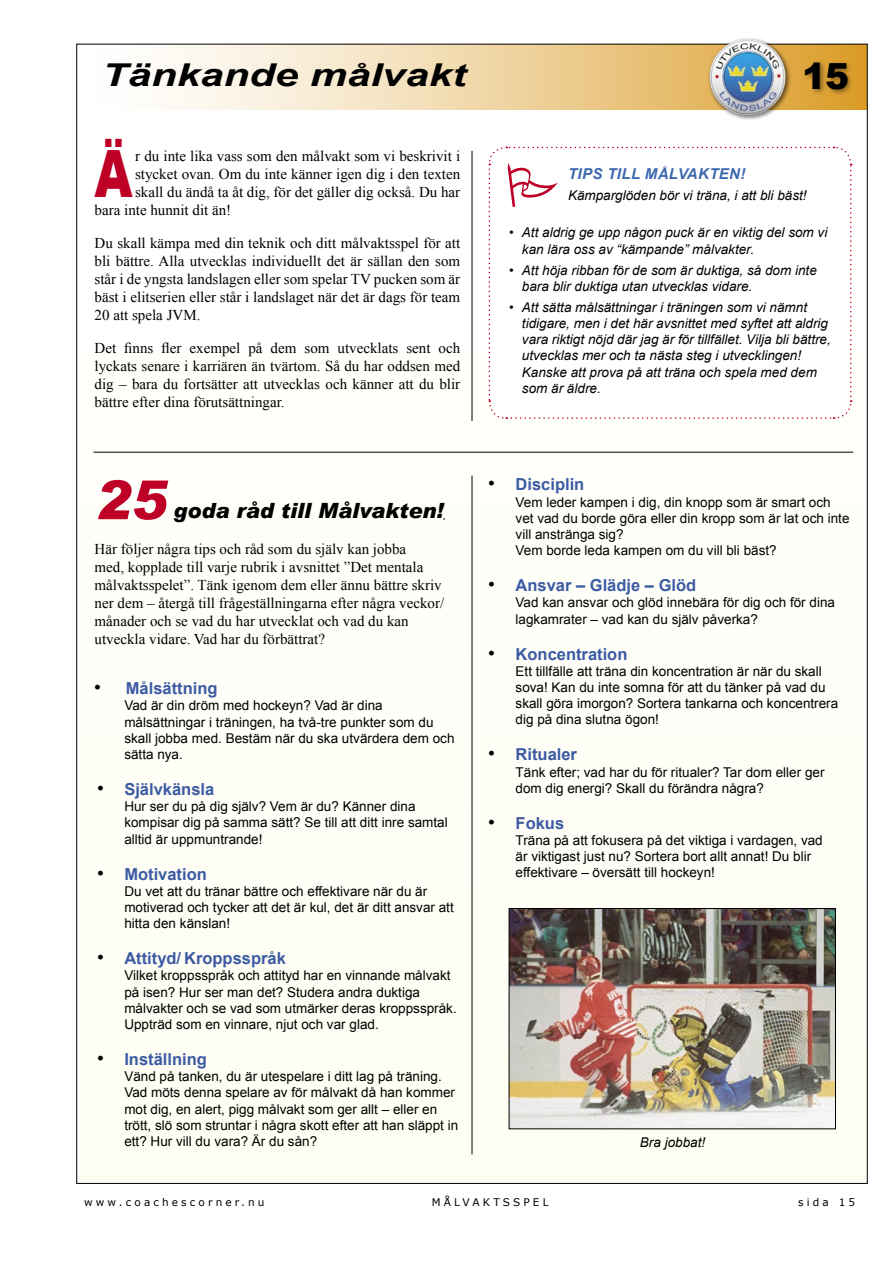
<style>
.page{position:relative;width:893px;height:1263px;background:#fff}
.page>*{position:absolute;margin:0;border:0;box-sizing:border-box;transform-origin:0 0}
.t1{font:900 65.25px "Arial";color:#be0027;scale:.75 1}
.t2{font:italic 900 54px "Arial";color:#be0027}
.t3{font:900 36px "Arial";color:#000}
.t4{font:italic 700 31.5px "Arial";color:#000;scale:1.33 1}
.t5{font:italic 900 21px "Arial";color:#000}
.t6{font:700 16.5px "Arial";color:#3c5ba3}
.t7{font:15px/18px "Times New Roman";color:#000;text-align:justify}
.t8{font:italic 700 15px "Arial";letter-spacing:.025em;color:#3c68ae}
.t9{font:13.5px/16.2px "Arial";color:#000}
.t10{font:italic 13.5px/16.2px "Arial";color:#000}
.t11{font:10.5px "Verdana";letter-spacing:.3em;color:#000}
.s1{font-style:normal}
</style>
<div class="page">
<div style="left:79px;top:169px;width:787px;height:1012px;background:#fffef8"></div>
<svg style="left:168px;top:46px;width:697px;height:63px;background:#f0d7a9"></svg>
<div style="left:802px;top:59px;width:53px;height:39px;background:#000;opacity:.4"></div>
<hr style="left:472px;top:151px;width:1px;height:270px;background:#000">
<hr style="left:94px;top:452px;width:759px;height:1px;background:#000">
<hr style="left:472px;top:476px;width:1px;height:678px;background:#000">
<img style="left:511px;top:910px;width:323px;height:217px">
<div style="left:509px;top:908px;width:327px;height:221px;border:1px solid #000"></div>
<div style="left:707px;top:37px;width:85px;height:85px;background:#000;opacity:.5"></div>
<img style="left:745px;top:39px;width:41px;height:58px">
<svg style="left:488px;top:146px;width:364px;height:273px"></svg>
<p class="t4" style="left:102px;top:54px;width:275px">Tänkande målvakt</p>
<p class="t3" style="left:802px;top:50px;width:49px">15</p>
<p class="t1" style="left:95px;top:126px;width:52px">Ä</p>
<p class="t7" style="left:135px;top:147px;width:327px">r du inte lika vass som den målvakt som vi beskrivit i</p>
<p class="t7" style="left:135px;top:165px;width:327px">stycket ovan. Om du inte känner igen dig i den texten</p>
<p class="t7" style="left:135px;top:183px;width:327px">skall du ändå ta åt dig, för det gäller dig också. Du har</p>
<p class="t7" style="left:95px;top:201px;width:138px">bara inte hunnit dit än!</p>
<p class="t7" style="left:95px;top:234px;width:367px">Du skall kämpa med din teknik och ditt målvaktsspel för att bli bättre. Alla utvecklas individuellt det är sällan den som står i de yngsta landslagen eller som spelar TV pucken som är bäst i elitserien eller står i landslaget när det är dags för team 20 att spela JVM.</p>
<p class="t7" style="left:95px;top:339px;width:367px">Det finns fler exempel på dem som utvecklats sent och lyckats senare i karriären än tvärtom. Så du har oddsen med dig – bara du fortsätter att utvecklas och känner att du blir bättre efter dina förutsättningar.</p>
<p class="t2" style="left:95px;top:467px;width:74px">25</p>
<p class="t5" style="left:174px;top:497px;width:271px">goda råd till Målvakten!</p>
<p class="t7" style="left:95px;top:539px;width:351px;text-align:left">Här följer några tips och råd som du själv kan jobba<br>med, kopplade till varje rubrik i avsnittet ”Det mentala målvaktsspelet”. Tänk igenom dem eller ännu bättre skriv ner dem – återgå till frågeställningarna efter några veckor/ månader och se vad du har utvecklat och vad du kan utveckla vidare. Vad har du förbättrat?</p>
<p class="t6" style="left:95px;top:677px;width:124px"><sup>•</sup> Målsättning</p>
<p class="t9" style="left:124px;top:698px;width:332px">Vad är din dröm med hockeyn? Vad är dina målsättningar i träningen, ha två-tre punkter som du skall jobba med. Bestäm när du ska utvärdera dem och sätta nya.</p>
<p class="t6" style="left:97px;top:778px;width:118px"><sup>•</sup> Självkänsla</p>
<p class="t9" style="left:124px;top:798px;width:325px">Hur ser du på dig själv? Vem är du? Känner dina kompisar dig på samma sätt? Se till att ditt inre samtal alltid är uppmuntrande!</p>
<p class="t6" style="left:97px;top:863px;width:111px"><sup>•</sup> Motivation</p>
<p class="t9" style="left:124px;top:883px;width:331px">Du vet att du tränar bättre och effektivare när du är motiverad och tycker att det är kul, det är ditt ansvar att hitta den känslan!</p>
<p class="t6" style="left:97px;top:947px;width:190px"><sup>•</sup> Attityd/ Kroppsspråk</p>
<p class="t9" style="left:124px;top:968px;width:334px">Vilket kroppsspråk och attityd har en vinnande målvakt på isen? Hur ser man det? Studera andra duktiga målvakter och se vad som utmärker deras kroppsspråk.<br>Uppträd som en vinnare, njut och var glad.</p>
<p class="t6" style="left:97px;top:1048px;width:111px"><sup>•</sup> Inställning</p>
<p class="t9" style="left:124px;top:1068px;width:335px">Vänd på tanken, du är utespelare i ditt lag på träning.<br>Vad möts denna spelare av för målvakt då han kommer mot dig, en alert, pigg målvakt som ger allt – eller en trött, slö som struntar i några skott efter att han släppt in ett? Hur vill du vara? Är du sån?</p>
<p class="t8" style="left:568px;top:164px;width:179px">TIPS TILL MÅLVAKTEN!</p>
<p class="t10" style="left:568px;top:188px;width:240px">Kämparglöden bör vi träna, i att bli bäst!</p>
<p class="t10" style="left:522px;top:225px;width:307px;text-indent:-13px"><span class="s1">•</span> Att aldrig ge upp någon puck är en viktig del som vi kan lära oss av “kämpande” målvakter.</p>
<p class="t10" style="left:522px;top:262px;width:296px;text-indent:-13px"><span class="s1">•</span> Att höja ribban för de som är duktiga, så dom inte bara blir duktiga utan utvecklas vidare.</p>
<p class="t10" style="left:522px;top:299px;width:310px;text-indent:-13px"><span class="s1">•</span> Att sätta målsättningar i träningen som vi nämnt tidigare, men i det här avsnittet med syftet att aldrig vara riktigt nöjd där jag är för tillfället. Vilja bli bättre, utvecklas mer och ta nästa steg i utvecklingen!<br>Kanske att prova på att träna och spela med dem som är äldre.</p>
<p class="t6" style="left:489px;top:474px;width:97px"><sup>•</sup> Disciplin</p>
<p class="t9" style="left:516px;top:494px;width:335px">Vem leder kampen i dig, din knopp som är smart och vet vad du borde göra eller din kropp som är lat och inte vill anstränga sig?</p>
<p class="t9" style="left:516px;top:542px;width:263px">Vem borde leda kampen om du vill bli bäst?</p>
<p class="t6" style="left:489px;top:574px;width:209px"><sup>•</sup> Ansvar – Glädje – Glöd</p>
<p class="t9" style="left:516px;top:595px;width:321px">Vad kan ansvar och glöd innebära för dig och för dina lagkamrater – vad kan du själv påverka?</p>
<p class="t6" style="left:489px;top:643px;width:140px"><sup>•</sup> Koncentration</p>
<p class="t9" style="left:516px;top:663px;width:324px">Ett tillfälle att träna din koncentration är när du skall sova! Kan du inte somna för att du tänker på vad du skall göra imorgon? Sortera tankarna och koncentrera dig på dina slutna ögon!</p>
<p class="t6" style="left:489px;top:744px;width:90px"><sup>•</sup> Ritualer</p>
<p class="t9" style="left:516px;top:764px;width:310px">Tänk efter; vad har du för ritualer? Tar dom eller ger dom dig energi? Skall du förändra några?</p>
<p class="t6" style="left:489px;top:812px;width:77px"><sup>•</sup> Fokus</p>
<p class="t9" style="left:516px;top:832px;width:309px">Träna på att fokusera på det viktiga i vardagen, vad är viktigast just nu? Sortera bort allt annat! Du blir effektivare – översätt till hockeyn!</p>
<p class="t10" style="left:640px;top:1135px;width:67px">Bra jobbat!</p>
<p class="t11" style="left:84px;top:1195px;width:182px">www.coachescorner.nu</p>
<p class="t11" style="left:432px;top:1195px;width:118px">MÅLVAKTSSPEL</p>
<p class="t11" style="left:798px;top:1195px;width:59px">sida 15</p>
</div>
